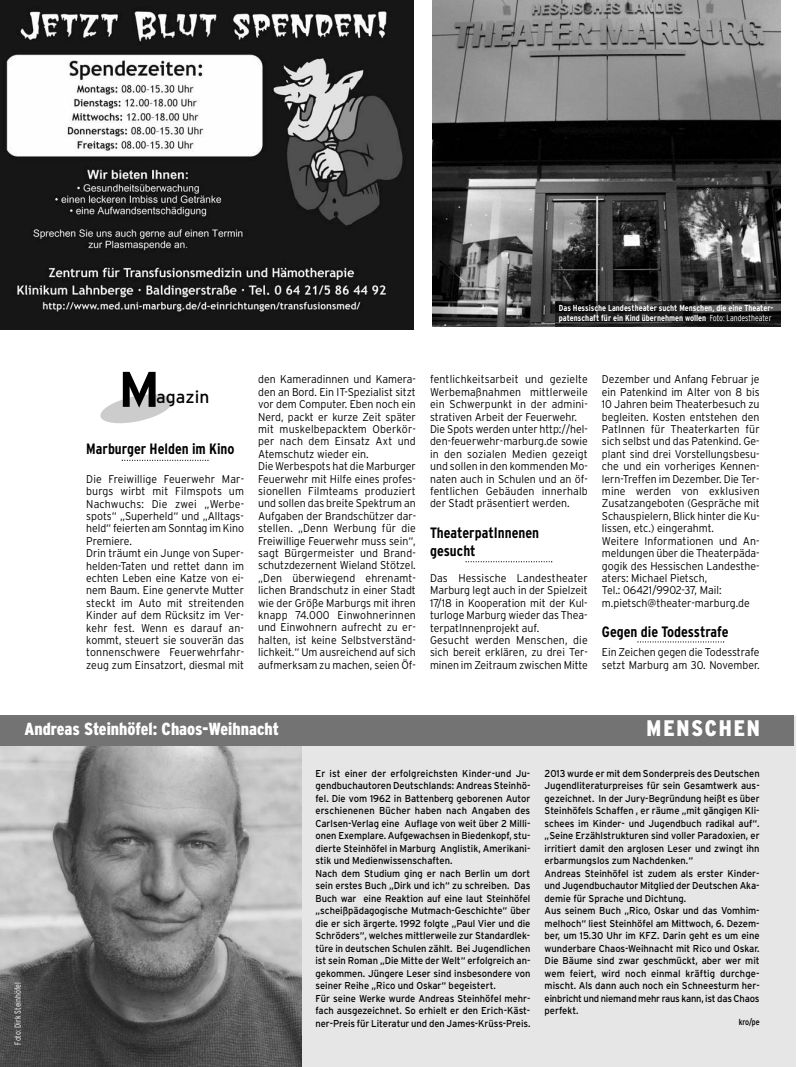
<style>
.page{position:relative;width:797px;height:1067px;background:#fff}
.page>*{position:absolute;margin:0;border:0;box-sizing:border-box;transform-origin:0 0}
.t1{font:700 50px "Interstate";color:#000}
.t2{font:900 condensed 22.5px "Interstate";letter-spacing:.08em;color:#fff}
.t3{font:900 condensed 17.5px "Interstate";color:#fff}
.t4{font:17.5px "Interstate";color:#000}
.t5{font:700 condensed 15px/18px "Interstate";color:#000}
.t6{font:300 11.25px/12.4px "Interstate";color:#000;scale:.94 1}
.t7{font:10px/12.5px "Interstate";color:#000;scale:.94 1}
.t8{font:700 condensed 8.75px/10.5px "Interstate";color:#fff}
.t9{font:300 condensed 8.75px "Interstate";color:#fff}
.t10{font:condensed 8.75px "Interstate";color:#000}
.s1{font-weight:300}
.s2{font-family:"Lucida Grande";font-weight:400;font-stretch:normal}
</style>
<div class="page">
<svg style="left:122px;top:460px;width:87px;height:1px"></svg>
<svg style="left:465px;top:561px;width:87px;height:1px"></svg>
<svg style="left:637px;top:641px;width:87px;height:1px"></svg>
<div style="left:0;top:715px;width:795px;height:352px;background:#e6e6e6"></div>
<img style="left:0;top:745px;width:301px;height:322px">
<img style="left:432px;top:0;width:349px;height:326px">
<img style="left:0;top:0;width:414px;height:329px">
<img style="left:555px;top:301px;width:226px;height:25px">
<svg style="left:100px;top:394px;width:72px;height:30px"></svg>
<div style="left:0;top:715px;width:793px;height:30px;background:#737373"></div>
<p class="t8" style="left:559px;top:303px;width:216px">Das Hessische Landestheater sucht Menschen, die eine Theater&shy;patenschaft für ein Kind übernehmen wollen <span class="s1">Foto: Landestheater</span></p>
<h1 class="t1" style="left:118px;top:360px;width:43px">M</h1>
<h3 class="t4" style="left:156px;top:387px;width:55px">agazin</h3>
<h3 class="t5" style="left:86px;top:440px;width:150px">Marburger Helden im Kino</h3>
<p class="t6" style="left:86px;top:473px;width:170px">Die Freiwillige Feuerwehr Mar&shy;burgs wirbt mit Filmspots um<br>Nachwuchs: Die zwei „Werbe&shy;spots“ „Superheld“ und „Alltags&shy;held“ feierten am Sonntag im Kino<br>Premiere.<br>Drin träumt ein Junge von Super&shy;helden-Taten und rettet dann im echten Leben eine Katze von ei&shy;nem Baum. Eine genervte Mutter steckt im Auto mit streitenden<br>Kinder auf dem Rücksitz im Ver&shy;kehr fest. Wenn es darauf an&shy;kommt, steuert sie souverän das tonnenschwere Feuerwehrfahr&shy;zeug zum Einsatzort, diesmal mit</p>
<p class="t6" style="left:258px;top:373px;width:170px">den Kameradinnen und Kamera&shy;den an Bord. Ein IT-Spezialist sitzt vor dem Computer. Eben noch ein<br>Nerd, packt er kurze Zeit später mit muskelbepacktem Oberkör&shy;per nach dem Einsatz Axt und<br>Atemschutz wieder ein.<br>Die Werbespots hat die Marburger<br>Feuerwehr mit Hilfe eines profes&shy;sionellen Filmteams produziert und sollen das breite Spektrum an<br>Aufgaben der Brandschützer dar&shy;stellen. „Denn Werbung für die<br>Freiwillige Feuerwehr muss sein“, sagt Bürgermeister und Brand&shy;schutzdezernent Wieland Stötzel. „Den überwiegend ehrenamt&shy;lichen Brandschutz in einer Stadt wie der Größe Marburgs mit ihren knapp 74.000 Einwohnerinnen und Einwohnern aufrecht zu er&shy;halten, ist keine Selbstverständ&shy;lichkeit.“ Um ausreichend auf sich aufmerksam zu machen, seien Öf-</p>
<p class="t6" style="left:430px;top:373px;width:169px">fentlichkeitsarbeit und gezielte<br>Werbemaßnahmen mittlerweile ein Schwerpunkt in der admini&shy;strativen Arbeit der Feuerwehr.<br>Die Spots werden unter http://hel&shy;den-feuerwehr-marburg.de sowie in den sozialen Medien gezeigt und sollen in den kommenden Mo&shy;naten auch in Schulen und an öf&shy;fentlichen Gebäuden innerhalb der Stadt präsentiert werden.</p>
<h3 class="t5" style="left:430px;top:524px;width:111px">TheaterpatInnenen gesucht</h3>
<p class="t6" style="left:430px;top:572px;width:169px">Das Hessische Landestheater<br>Marburg legt auch in der Spielzeit<br>17/18 in Kooperation mit der Kul&shy;turloge Marburg wieder das Thea&shy;terpatInnenprojekt auf.<br>Gesucht werden Menschen, die sich bereit erklären, zu drei Ter&shy;minen im Zeitraum zwischen Mitte</p>
<p class="t6" style="left:602px;top:373px;width:169px">Dezember und Anfang Februar je ein Patenkind im Alter von 8 bis<br>10 Jahren beim Theaterbesuch zu begleiten. Kosten entstehen den<br>PatInnen für Theaterkarten für sich selbst und das Patenkind. Ge&shy;plant sind drei Vorstellungsbesu&shy;che und ein vorheriges Kennen&shy;lern-Treffen im Dezember. Die Ter&shy;mine werden von exklusiven<br>Zusatzangeboten (Gespräche mit<br>Schauspielern, Blick hinter die Ku&shy;lissen, etc.) eingerahmt.<br>Weitere Informationen und An&shy;meldungen über die Theaterpäda&shy;gogik des Hessischen Landesthe&shy;aters: Michael Pietsch,<br>Tel.: 06421/9902-37, Mail: m.pietsch@theater-marburg.de</p>
<h3 class="t5" style="left:602px;top:623px;width:128px">Gegen die Todesstrafe</h3>
<p class="t6" style="left:602px;top:646px;width:169px">Ein Zeichen gegen die Todesstrafe setzt Marburg am 30. November.</p>
<h3 class="t3" style="left:24px;top:718px;width:256px">Andreas Steinhöfel: Chaos-Weihnacht</h3>
<h2 class="t2" style="left:647px;top:715px;width:115px">MENSCHEN</h2>
<p class="t9" style="left:13px;top:1044px;width:64px;rotate:-90deg">Foto: Dirk Steinho<span class="s2">̈</span>fel</p>
<p class="t7" style="left:315px;top:767px;width:230px">Er ist einer der erfolgreichsten Kinder-und Ju&shy;gendbuchautoren Deutschlands: Andreas Steinhö&shy;fel. Die vom 1962 in Battenberg geborenen Autor erschienenen Bücher haben nach Angaben des Carlsen-Verlag eine Auflage von weit über 2 Milli&shy;onen Exemplare. Aufgewachsen in Biedenkopf, stu&shy;dierte Steinhöfel in Marburg Anglistik, Amerikani&shy;stik und Medienwissenschaften.<br>Nach dem Studium ging er nach Berlin um dort sein erstes Buch „Dirk und ich“ zu schreiben. Das Buch war eine Reaktion auf eine laut Steinhöfel „scheißpädagogische Mutmach-Geschichte“ über die er sich ärgerte. 1992 folgte „Paul Vier und die Schröders“, welches mittlerweile zur Standardlek&shy;türe in deutschen Schulen zählt. Bei Jugendlichen ist sein Roman „Die Mitte der Welt“ erfolgreich an&shy;gekommen. Jüngere Leser sind insbesondere von seiner Reihe „Rico und Oskar“ begeistert.<br>Für seine Werke wurde Andreas Steinhöfel mehr&shy;fach ausgezeichnet. So erhielt er den Erich-Käst&shy;ner-Preis für Literatur und den James-Krüss-Preis.</p>
<p class="t7" style="left:545px;top:767px;width:230px">2013 wurde er mit dem Sonderpreis des Deutschen Jugendliteraturpreises für sein Gesamtwerk aus&shy;gezeichnet. In der Jury-Begründung heißt es über Steinhöfels Schaffen , er räume „mit gängigen Kli&shy;schees im Kinder- und Jugendbuch radikal auf“. „Seine Erzählstrukturen sind voller Paradoxien, er irritiert damit den arglosen Leser und zwingt ihn erbarmungslos zum Nachdenken.“<br>Andreas Steinhöfel ist zudem als erster Kinder&shy;und Jugendbuchautor Mitglied der Deutschen Aka&shy;demie für Sprache und Dichtung.<br>Aus seinem Buch „Rico, Oskar und das Vomhim&shy;melhoch“ liest Steinhöfel am Mittwoch, 6. Dezem&shy;ber, um 15.30 Uhr im KFZ. Darin geht es um eine wunderbare Chaos-Weihnacht mit Rico und Oskar.<br>Die Bäume sind zwar geschmückt, aber wer mit wem feiert, wird noch einmal kräftig durchge&shy;mischt. Als dann auch noch ein Schneesturm her&shy;einbricht und niemand mehr raus kann, ist das Chaos perfekt.</p>
<p class="t10" style="left:739px;top:1017px;width:22px">kro/pe</p>
</div>
